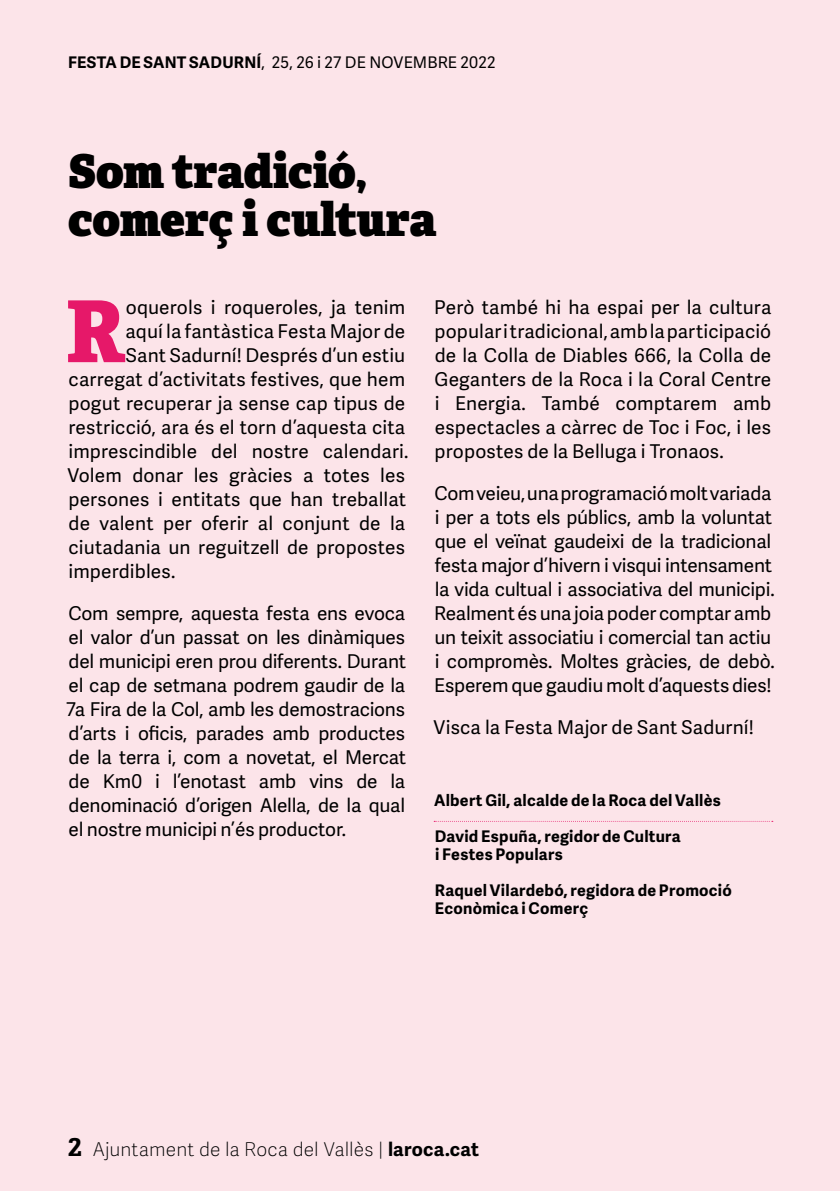
<style>
.page{position:relative;width:840px;height:1191px;background:#fff}
.page>*{position:absolute;margin:0;border:0;box-sizing:border-box;transform-origin:0 0}
.t1{font:800 85.2px "Adelle";color:#e61869}
.t2{font:800 46.6px/48px "Adelle";letter-spacing:-.005em;color:#000}
.t3{font:19px/24px "Adelle Sans";letter-spacing:.005em;color:#000;text-align:justify}
.t4{font:100 19px "Adelle Sans";letter-spacing:.005em;color:#000}
.t5{font:700 16px/18px "Adelle Sans";letter-spacing:.015em;color:#000}
.t6{font:16px "Adelle Sans";letter-spacing:.015em;color:#000}
.s1{font-weight:700}
.s2{font-family:"Adelle";font-weight:700;font-size:26px}
</style>
<div class="page">
<div style="left:0;top:0;width:839px;height:1191px;background:#fce4e9"></div>
<svg style="left:434px;top:821px;width:338px;height:1px"></svg>
<p class="t6" style="left:68px;top:53px;width:428px"><span class="s1">FESTA DE SANT SADURNÍ</span>, 25, 26 i 27 DE NOVEMBRE 2022</p>
<h2 class="t2" style="left:68px;top:148px;width:369px">Som tradició, comerç i cultura</h2>
<h1 class="t1" style="left:66px;top:283px;width:61px">R</h1>
<p class="t3" style="left:126px;top:296px;width:280px">oquerols i roqueroles, ja tenim</p>
<p class="t3" style="left:125px;top:320px;width:281px">aquí la fantàstica Festa Major de</p>
<p class="t3" style="left:126px;top:344px;width:281px">Sant Sadurní! Després d’un estiu</p>
<p class="t3" style="left:69px;top:368px;width:338px">carregat d’activitats festives, que hem</p>
<p class="t3" style="left:68px;top:392px;width:338px">pogut recuperar ja sense cap tipus de</p>
<p class="t3" style="left:68px;top:416px;width:338px">restricció, ara és el torn d’aquesta cita</p>
<p class="t3" style="left:68px;top:440px;width:341px">imprescindible del nostre calendari.</p>
<p class="t3" style="left:67px;top:464px;width:339px">Volem donar les gràcies a totes les</p>
<p class="t3" style="left:68px;top:488px;width:339px">persones i entitats que han treballat</p>
<p class="t3" style="left:69px;top:512px;width:338px">de valent per oferir al conjunt de la</p>
<p class="t3" style="left:69px;top:536px;width:338px">ciutadania un reguitzell de propostes</p>
<p class="t3" style="left:68px;top:560px;width:108px">imperdibles.</p>
<p class="t3" style="left:66px;top:602px;width:341px">Com sempre, aquesta festa ens evoca el valor d’un passat on les dinàmiques del municipi eren prou diferents. Durant el cap de setmana podrem gaudir de la 7a Fira de la Col, amb les demostracions d’arts i oficis, parades amb productes de la terra i, com a novetat, el Mercat de Km0 i l’enotast amb vins de la denominació d’origen Alella, de la qual el nostre municipi n’és productor.</p>
<p class="t3" style="left:434px;top:296px;width:338px">Però també hi ha espai per la cultura popular i tradicional, amb la participació de la Colla de Diables 666, la Colla de Geganters de la Roca i la Coral Centre i Energia. També comptarem amb espectacles a càrrec de Toc i Foc, i les propostes de la Belluga i Tronaos.</p>
<p class="t3" style="left:434px;top:481px;width:342px;text-align:left">Com veieu, una programació molt variada i per a tots els públics, amb la voluntat que el veïnat gaudeixi de la tradicional festa major d’hivern i visqui intensament la vida cultual i associativa del municipi.<br>Realment és una joia poder comptar amb un teixit associatiu i comercial tan actiu i compromès. Moltes gràcies, de debò.<br>Esperem que gaudiu molt d’aquests dies!</p>
<p class="t3" style="left:433px;top:715px;width:321px">Visca la Festa Major de Sant Sadurní!</p>
<p class="t5" style="left:434px;top:792px;width:288px">Albert Gil, alcalde de la Roca del Vallès</p>
<p class="t5" style="left:434px;top:828px;width:247px">David Espuña, regidor de Cultura i Festes Populars</p>
<p class="t5" style="left:434px;top:882px;width:298px">Raquel Vilardebó, regidora de Promoció<br>Econòmica i Comerç</p>
<p class="t4" style="left:68px;top:1141px;width:412px"><span class="s2">2</span> Ajuntament de la Roca del Vallès | <span class="s1">laroca.cat</span></p>
</div>
